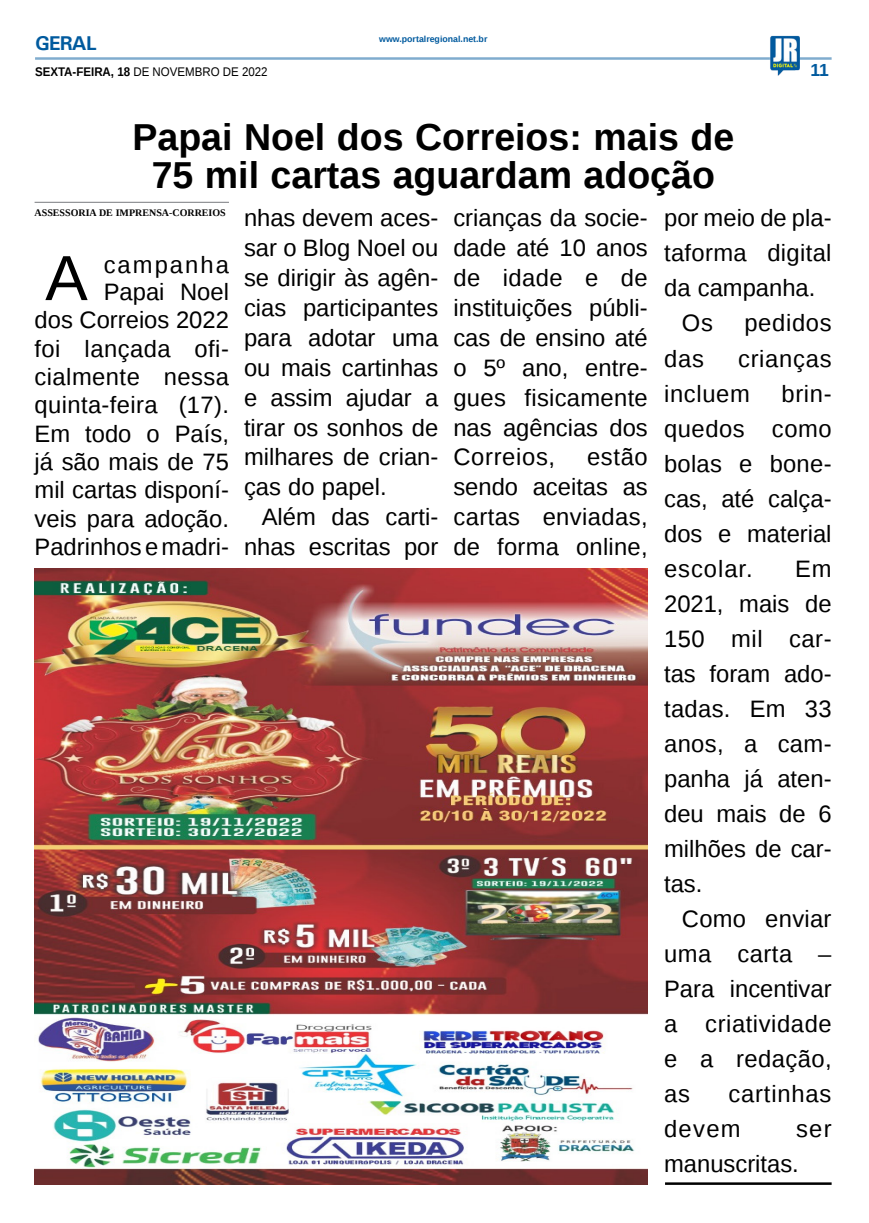
<style>
.page{position:relative;width:869px;height:1223px;background:#fff}
.page>*{position:absolute;margin:0;border:0;box-sizing:border-box;transform-origin:0 0}
.MATÉRIA{font:63.75px "Liberation Sans";color:#000}
.TÍTULO{font:700 37.5px/37.5px "Liberation Sans";color:#000;text-align:center}
.MATÉRIA-2{font:23.75px/35px "Liberation Sans";color:#000;text-align:justify}
.MATÉRIA-3{font:23.75px/35px "Liberation Sans";letter-spacing:.03em;color:#000}
.MATÉRIA-4{font:23.75px/35px "Liberation Sans";letter-spacing:.035em;color:#000}
.TITULO_PG{font:700 20px "Univers";letter-spacing:-.04em;color:#005a9e}
.TÍTULO-2{font:700 17.5px "Liberation Sans";color:#005a9e}
.DATA_PG{font:12.5px "Liberation Sans";color:#000;scale:.92 1}
.CRÉDITO_NOME{font:700 10px "Liberation Serif";color:#000}
.DATA_PG-2{font:700 8.75px "Liberation Sans";color:#005a9e}
.s1{font-weight:700}
</style>
<div class="page">
<hr style="left:35px;top:57px;width:796px;height:3px;background:#005a9e">
<img style="left:769px;top:36px;width:30px;height:40px">
<hr style="left:664px;top:1182px;width:167px;height:2px;background:#000">
<img style="left:35px;top:569px;width:612px;height:615px">
<hr style="left:35px;top:202px;width:194px;height:1px;background:#939598">
<p class="TITULO_PG" style="left:35px;top:31px;width:63px">GERAL</p>
<p class="DATA_PG" style="left:35px;top:65px;width:254px"><span class="s1">SEXTA-FEIRA, 18</span> DE NOVEMBRO DE 2022</p>
<p class="DATA_PG-2" style="left:379px;top:33px;width:110px">www.portalregional.net.br</p>
<p class="TÍTULO-2" style="left:810px;top:58px;width:20px">11</p>
<p class="TÍTULO" style="left:132px;top:118px;width:603px">Papai Noel dos Correios: mais de<br>75 mil cartas aguardam adoção</p>
<p class="CRÉDITO_NOME" style="left:35px;top:206px;width:193px">ASSESSORIA DE IMPRENSA-CORREIOS</p>
<p class="MATÉRIA-2" style="left:244px;top:204px;width:196px;line-height:29.9px">nhas devem aces&shy;sar o Blog Noel ou se dirigir às agên&shy;cias participantes para adotar uma ou mais cartinhas e assim ajudar a tirar os sonhos de milhares de crian&shy;ças do papel.</p>
<p class="MATÉRIA-2" style="left:244px;top:503px;width:196px;line-height:29.9px;text-align:right">Além das carti&shy;nhas escritas por</p>
<p class="MATÉRIA-2" style="left:453px;top:204px;width:196px;line-height:29.9px">crianças da socie&shy;dade até 10 anos de idade e de instituições públi&shy;cas de ensino até o 5º ano, entre&shy;gues fisicamente nas agências dos Correios,</p>
<p class="MATÉRIA-2" style="left:663px;top:202px;width:169px">por meio de pla&shy;taforma digital da campanha.</p>
<p class="MATÉRIA-2" style="left:681px;top:307px;width:33px">Os</p>
<p class="MATÉRIA-3" style="left:744px;top:307px;width:89px">pedidos</p>
<p class="MATÉRIA-2" style="left:663px;top:342px;width:41px">das</p>
<p class="MATÉRIA-2" style="left:35px;top:251px;width:196px;line-height:28.2px;text-align:right">campanha<br>Papai Noel<br>dos Correios 2022 foi lançada ofi&shy;cialmente nessa quinta-feira (17).<br>Em todo o País, já são mais de 75 mil cartas disponí&shy;veis para adoção.<br>Padrinhos e madri-</p>
<p class="MATÉRIA" style="left:45px;top:242px;width:44px">A</p>
<p class="MATÉRIA-3" style="left:663px;top:342px;width:169px;text-indent:74px">crianças incluem</p>
<p class="MATÉRIA-2" style="left:663px;top:377px;width:169px;text-indent:117px">brin&shy;quedos como bolas e bone&shy;cas, até calça&shy;dos e material escolar.</p>
<p class="MATÉRIA-2" style="left:453px;top:443px;width:196px;line-height:29.9px;text-indent:133px">estão sendo aceitas as cartas enviadas, de forma online,</p>
<p class="MATÉRIA-2" style="left:663px;top:552px;width:169px;text-indent:131px">Em 2021, mais de 150 mil car&shy;tas foram ado&shy;tadas. Em 33 anos, a cam&shy;panha já aten&shy;deu mais de 6 milhões de car&shy;tas.</p>
<p class="MATÉRIA-2" style="left:663px;top:902px;width:169px;text-indent:18px">Como enviar uma carta – Para incentivar a criatividade e a redação, as</p>
<p class="MATÉRIA-4" style="left:663px;top:1077px;width:169px;text-indent:64px">cartinhas devem</p>
<p class="MATÉRIA-2" style="left:663px;top:1112px;width:169px;text-indent:132px">ser manuscritas.</p>
</div>
